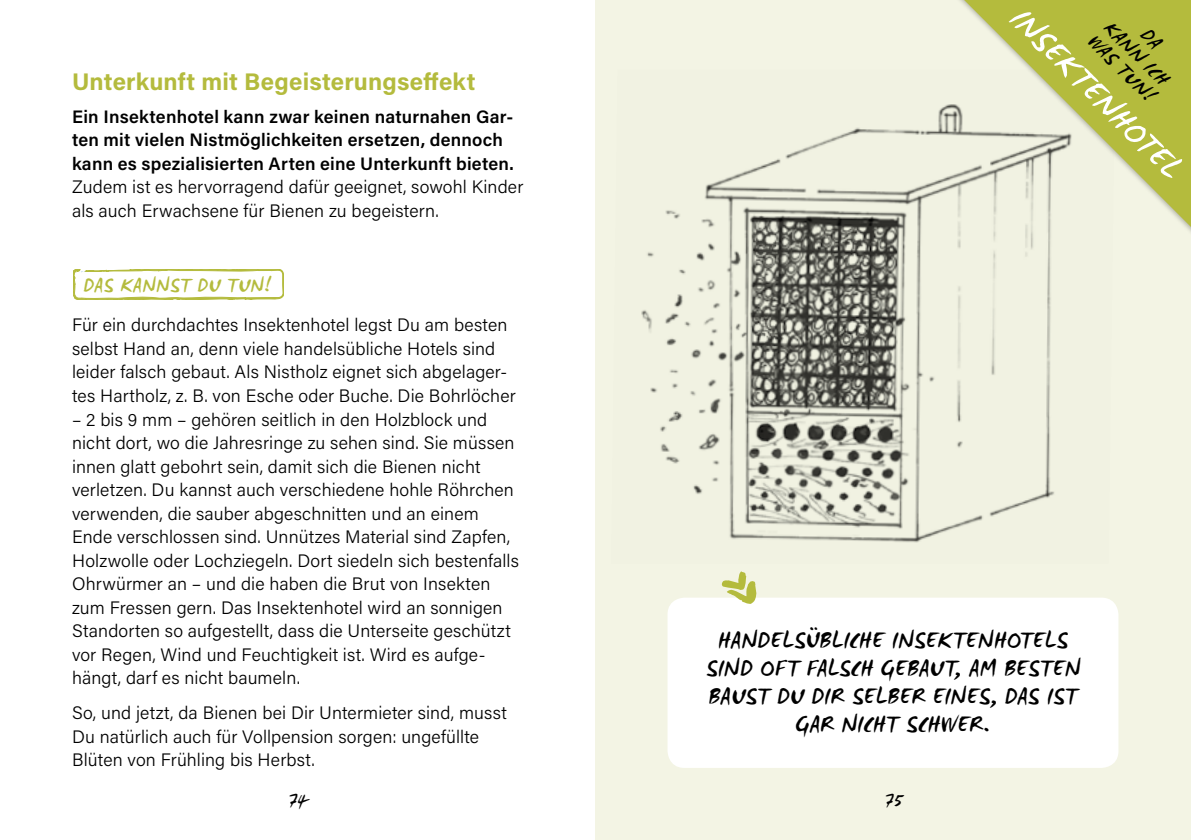
<style>
.page{position:relative;width:1191px;height:840px;background:#fff}
.page>*{position:absolute;margin:0;border:0;box-sizing:border-box;transform-origin:0 0}
.t1{font:36px "WC Mano Negra Bta";color:#fff}
.t2{font:26px/28px "WC Mano Negra Bta";letter-spacing:-.01em;color:#000;text-align:center}
.t3{font:700 24px "Acumin Pro";letter-spacing:.01em;color:#b4bb3d}
.t4{font:22px/21px "WC Mano Negra Bta";color:#000;text-align:center}
.t5{font:22px "WC Mano Negra Bta";letter-spacing:.01em;color:#b4bb3d}
.t6{font:300 18px/23.6px "Acumin Pro";letter-spacing:.01em;color:#000}
.t7{font:600 18px/23.6px "Acumin Pro";letter-spacing:.015em;color:#000}
.t8{font:18px "WC Mano Negra Bta";color:#000}
</style>
<div class="page">
<div style="left:595px;top:0;width:596px;height:839px;background:#f3f4e4"></div>
<div style="left:667px;top:597px;width:451px;height:170px;background:#fff;border-radius:17px"></div>
<img style="left:641px;top:127px;width:414px;height:416px">
<div style="left:930px;top:0;width:261px;height:261px;background:#000;opacity:.3"></div>
<svg style="left:964px;top:0;width:227px;height:227px"></svg>
<svg style="left:73px;top:269px;width:210px;height:30px"></svg>
<svg style="left:720px;top:597px;width:44px;height:1px"></svg>
<h3 class="t3" style="left:72px;top:64px;width:405px">Unterkunft mit Begeisterungseffekt</h3>
<p class="t7" style="left:72px;top:104px;width:443px">Ein Insektenhotel kann zwar keinen naturnahen Gar&shy;ten mit vielen Nistmöglichkeiten ersetzen, dennoch kann es spezialisierten Arten eine Unterkunft bieten.</p>
<p class="t6" style="left:72px;top:174px;width:453px">Zudem ist es hervorragend dafür geeignet, sowohl Kinder als auch Erwachsene für Bienen zu begeistern.</p>
<p class="t5" style="left:83px;top:272px;width:189px">DAS KANNST DU TUN!</p>
<p class="t6" style="left:72px;top:312px;width:445px">Für ein durchdachtes Insektenhotel legst Du am besten selbst Hand an, denn viele handelsübliche Hotels sind leider falsch gebaut. Als Nistholz eignet sich abgelager&shy;tes Hartholz, z. B. von Esche oder Buche. Die Bohrlöcher</p>
<p class="t6" style="left:72px;top:406px;width:448px">– 2 bis 9 mm – gehören seitlich in den Holzblock und nicht dort, wo die Jahresringe zu sehen sind. Sie müssen innen glatt gebohrt sein, damit sich die Bienen nicht verletzen. Du kannst auch verschiedene hohle Röhrchen verwenden, die sauber abgeschnitten und an einem Ende verschlossen sind. Unnützes Material sind Zapfen, Holzwolle oder Lochziegeln. Dort siedeln sich bestenfalls Ohrwürmer an – und die haben die Brut von Insekten zum Fressen gern. Das Insektenhotel wird an sonnigen Standorten so aufgestellt, dass die Unterseite geschützt vor Regen, Wind und Feuchtigkeit ist. Wird es aufge&shy;hängt, darf es nicht baumeln.</p>
<p class="t6" style="left:72px;top:700px;width:436px">So, und jetzt, da Bienen bei Dir Untermieter sind, musst<br>Du natürlich auch für Vollpension sorgen: ungefüllte<br>Blüten von Frühling bis Herbst.</p>
<h1 class="t1" style="left:1031px;top:-3px;width:229px;rotate:45deg">INSEKTENHOTEL</h1>
<p class="t4" style="left:1127px;top:1px;width:87px;rotate:45deg">DA<br>KANN ICH<br>WAS TUN!</p>
<h2 class="t2" style="left:705px;top:627px;width:377px">HANDELSÜBLICHE INSEKTENHOTELS<br>SIND OFT FALSCH GEBAUT, AM BESTEN<br>BAUST DU DIR SELBER EINES, DAS IST<br>GAR NICHT SCHWER.</h2>
<p class="t8" style="left:288px;top:789px;width:21px">74</p>
<p class="t8" style="left:884px;top:789px;width:23px">75</p>
</div>
